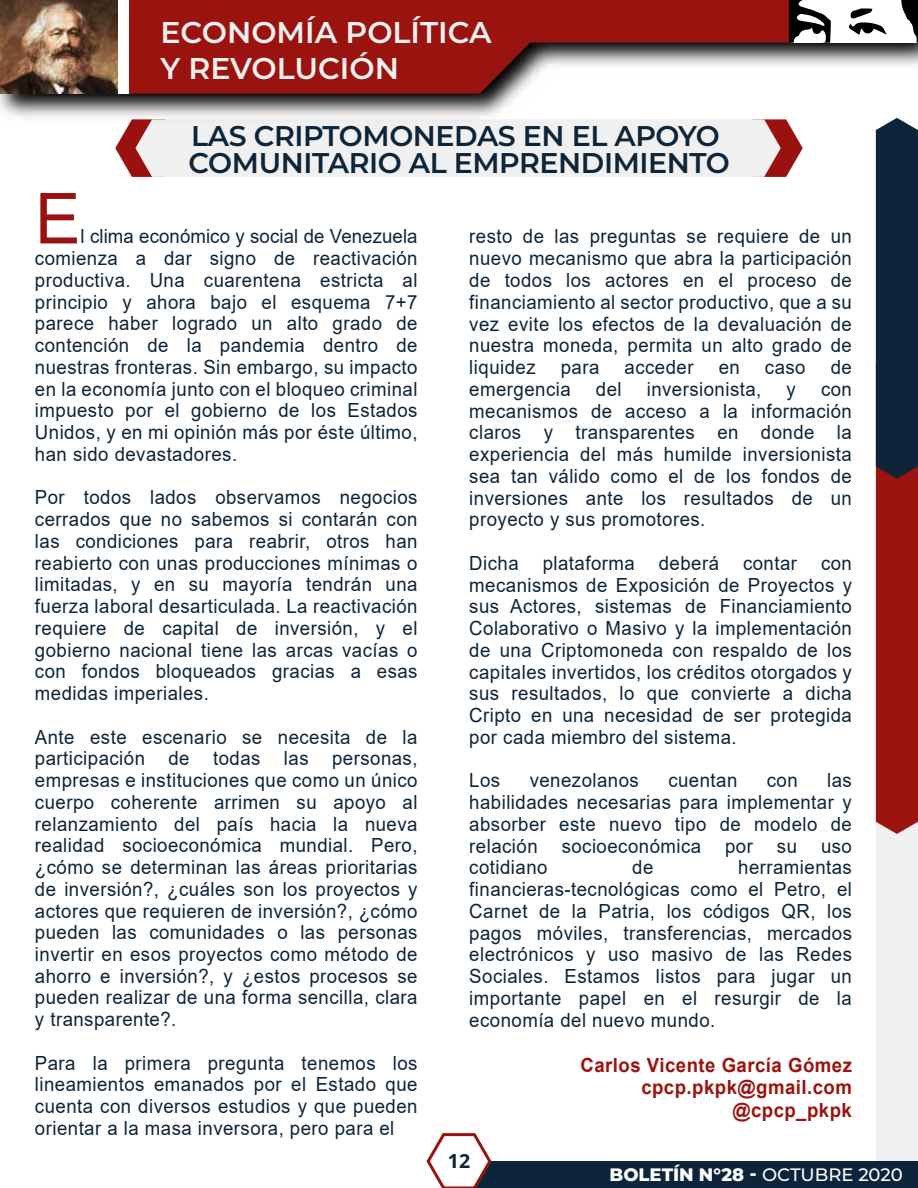
<style>
.page{position:relative;width:918px;height:1188px;background:#fff}
.page>*{position:absolute;margin:0;border:0;box-sizing:border-box;transform-origin:0 0}
.t1{font:70.5px "Arial";color:#9a120f}
.t2{font:600 30px/36px "Montserrat";color:#f0f0f0}
.t3{font:600 28.5px/27px "Montserrat";letter-spacing:-.015em;color:#0d253a}
.t4{font:19.5px/21.8px "Arial";letter-spacing:.025em;color:#0d253a;text-align:justify;scale:.95 1}
.t5{font:700 19.5px/22.5px "Arial";letter-spacing:.025em;color:#9a130e;text-align:right;scale:.95 1}
.t6{font:700 19.5px "Open Sans";color:#0d253a}
.t7{font:800 18px "Montserrat";color:#fff}
.s1{font-weight:500}
</style>
<div class="page">
<svg style="left:876px;top:127px;width:42px;height:1034px"></svg>
<svg style="left:115px;top:127px;width:688px;height:50px"></svg>
<div style="left:468px;top:1161px;width:450px;height:27px;background:#0d253a"></div>
<svg style="left:426px;top:1133px;width:66px;height:55px"></svg>
<img style="left:0;top:43px;width:918px;height:84px">
<svg style="left:129px;top:0;width:786px;height:94px;fill:#9a130e"></svg>
<img style="left:0;top:0;width:119px;height:94px">
<div style="left:119px;top:0;width:10px;height:94px;background:#fff"></div>
<svg style="left:789px;top:0;width:129px;height:43px"></svg>
<h2 class="t2" style="left:160px;top:13px;width:333px">ECONOMÍA POLÍTICA<br>Y REVOLUCIÓN</h2>
<h3 class="t3" style="left:188px;top:122px;width:543px">LAS CRIPTOMONEDAS EN EL APOYO<br>COMUNITARIO AL EMPRENDIMIENTO</h3>
<h1 class="t1" style="left:35px;top:170px;width:47px">E</h1>
<p class="t4" style="left:35px;top:226px;width:404px;text-indent:46px">l clima económico y social de Venezuela comienza a dar signo de reactivación productiva. Una cuarentena estricta al principio y ahora bajo el esquema 7+7 parece haber logrado un alto grado de contención de la pandemia dentro de nuestras fronteras. Sin embargo, su impacto en la economía junto con el bloqueo criminal impuesto por el gobierno de los Estados Unidos, y en mi opinión más por éste último, han sido devastadores.</p>
<p class="t4" style="left:35px;top:487px;width:404px">Por todos lados observamos negocios cerrados que no sabemos si contarán con las condiciones para reabrir, otros han reabierto con unas producciones mínimas o limitadas, y en su mayoría tendrán una fuerza laboral desarticulada. La reactivación requiere de capital de inversión, y el gobierno nacional tiene las arcas vacías o con fondos bloqueados gracias a esas medidas imperiales.</p>
<p class="t4" style="left:35px;top:726px;width:404px">Ante este escenario se necesita de la participación de todas las personas, empresas e instituciones que como un único cuerpo coherente arrimen su apoyo al relanzamiento del país hacia la nueva realidad socioeconómica mundial. Pero, ¿cómo se determinan las áreas prioritarias de inversión?, ¿cuáles son los proyectos y actores que requieren de inversión?, ¿cómo pueden las comunidades o las personas invertir en esos proyectos como método de ahorro e inversión?, y ¿estos procesos se pueden realizar de una forma sencilla, clara y transparente?.</p>
<p class="t4" style="left:35px;top:1052px;width:404px">Para la primera pregunta tenemos los lineamientos emanados por el Estado que cuenta con diversos estudios y que pueden orientar a la masa inversora, pero para el</p>
<p class="t4" style="left:469px;top:226px;width:404px">resto de las preguntas se requiere de un nuevo mecanismo que abra la participación de todos los actores en el proceso de financiamiento al sector productivo, que a su vez evite los efectos de la devaluación de nuestra moneda, permita un alto grado de liquidez</p>
<p class="t4" style="left:561px;top:356px;width:42px">para</p>
<p class="t4" style="left:625px;top:356px;width:74px">acceder</p>
<p class="t4" style="left:719px;top:356px;width:24px">en</p>
<p class="t4" style="left:765px;top:356px;width:44px">caso</p>
<p class="t4" style="left:831px;top:356px;width:24px">de</p>
<p class="t4" style="left:469px;top:378px;width:108px">emergencia</p>
<p class="t4" style="left:596px;top:378px;width:29px">del</p>
<p class="t4" style="left:647px;top:378px;width:122px">inversionista,</p>
<p class="t4" style="left:787px;top:378px;width:11px">y</p>
<p class="t4" style="left:469px;top:378px;width:404px;text-indent:352px">con mecanismos de acceso a la información claros y transparentes en donde la experiencia del más humilde inversionista sea tan válido como el de los fondos de inversiones ante los resultados de un proyecto y sus promotores.</p>
<p class="t4" style="left:469px;top:552px;width:404px">Dicha plataforma deberá contar con mecanismos de Exposición de Proyectos y sus Actores, sistemas de Financiamiento Colaborativo o Masivo y la implementación de una Criptomoneda con respaldo de los capitales invertidos, los créditos otorgados y sus resultados, lo que convierte a dicha Cripto en una necesidad de ser protegida por cada miembro del sistema.</p>
<p class="t4" style="left:469px;top:770px;width:34px">Los</p>
<p class="t4" style="left:530px;top:770px;width:116px">venezolanos</p>
<p class="t4" style="left:668px;top:770px;width:74px">cuentan</p>
<p class="t4" style="left:767px;top:770px;width:34px">con</p>
<p class="t4" style="left:469px;top:770px;width:404px;text-indent:358px">las habilidades necesarias para implementar y absorber este nuevo tipo de modelo de relación socioeconómica por su uso cotidiano</p>
<p class="t4" style="left:469px;top:857px;width:404px;text-indent:269px">herramientas financieras-tecnológicas como el Petro, el Carnet de la Patria, los códigos QR, los pagos móviles, transferencias, mercados electrónicos y uso masivo de las Redes Sociales. Estamos listos para jugar un importante papel en el resurgir de la economía del nuevo mundo.</p>
<p class="t5" style="left:581px;top:1054px;width:287px">Carlos Vicente García Gómez cpcp.pkpk@gmail.com @cpcp_pkpk</p>
<p class="t4" style="left:632px;top:857px;width:24px">de</p>
<p class="t6" style="left:448px;top:1148px;width:24px">12</p>
<p class="t7" style="left:610px;top:1161px;width:295px">BOLETÍN N°28 - <span class="s1">OCTUBRE 2020</span></p>
</div>
